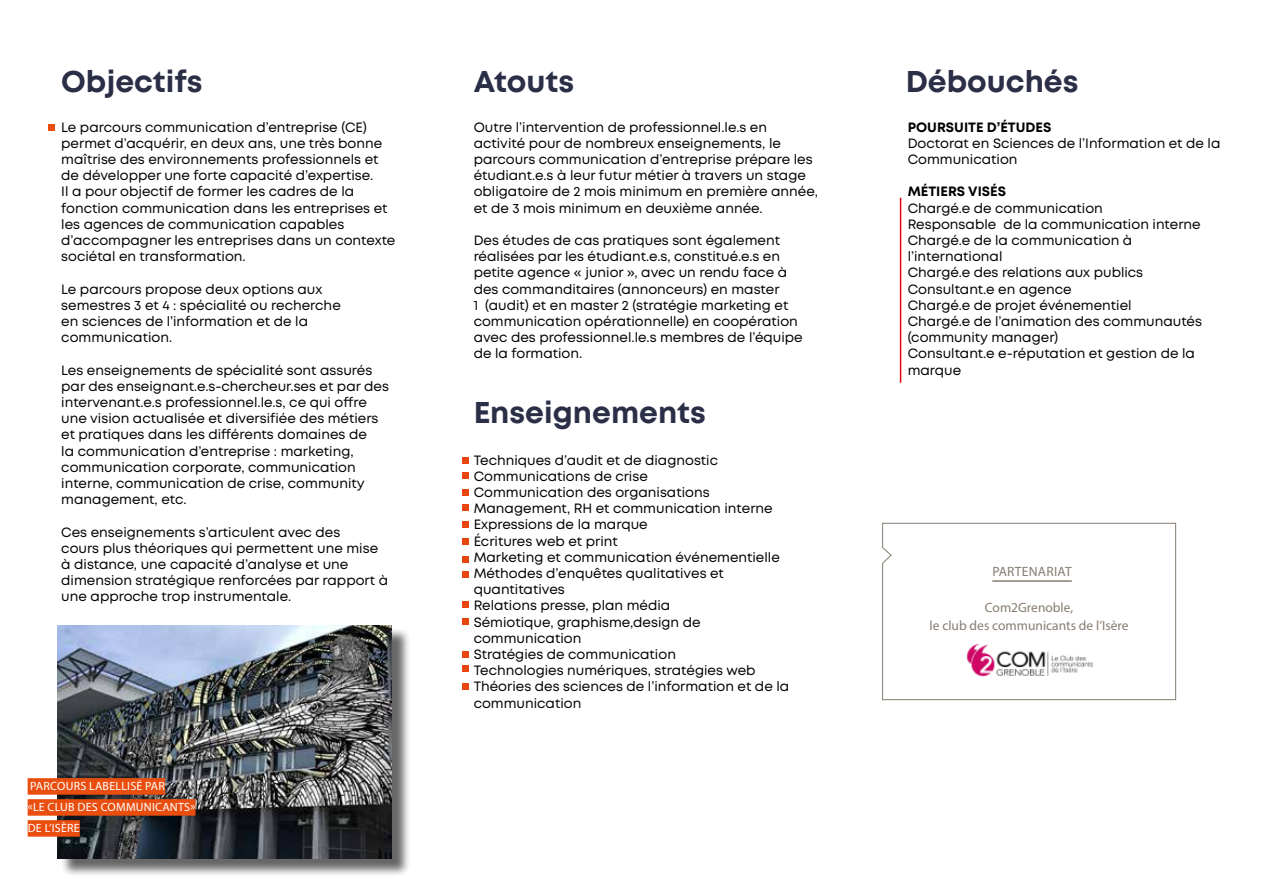
<style>
.page{position:relative;width:1263px;height:893px;background:#fff}
.page>*{position:absolute;margin:0;border:0;box-sizing:border-box;transform-origin:0 0}
.t1{font:700 30px "Mont";color:#2a2e46}
.t2{font:13.5px/16.2px "Mont";color:#000}
.t3{font:13.5px/18px "Myriad Pro";color:#867d71;text-align:center}
.t4{font:700 13.5px "Mont";color:#000}
.t5{font:13.5px "Myriad Pro";letter-spacing:.02em;color:#867d71}
.t6{font:12px/21px "Myriad Pro";letter-spacing:.02em;color:#fff}
</style>
<div class="page">
<div style="left:60px;top:628px;width:350px;height:250px;background:#000;opacity:.6"></div>
<img style="left:58px;top:625px;width:334px;height:234px">
<div style="left:28px;top:778px;width:137px;height:17px;background:#e94e0f"></div>
<div style="left:28px;top:799px;width:167px;height:17px;background:#e94e0f"></div>
<div style="left:28px;top:820px;width:52px;height:17px;background:#e94e0f"></div>
<div style="left:48px;top:124px;width:6px;height:7px;background:#e94e0f"></div>
<svg style="left:882px;top:523px;width:294px;height:177px"></svg>
<img style="left:964px;top:644px;width:131px;height:34px">
<div style="left:462px;top:457px;width:7px;height:7px;background:#e84610"></div>
<div style="left:462px;top:472px;width:7px;height:7px;background:#e84610"></div>
<div style="left:462px;top:538px;width:7px;height:7px;background:#e84610"></div>
<div style="left:462px;top:521px;width:7px;height:7px;background:#e84610"></div>
<div style="left:462px;top:504px;width:7px;height:6px;background:#e84610"></div>
<div style="left:462px;top:489px;width:7px;height:7px;background:#e84610"></div>
<div style="left:462px;top:651px;width:7px;height:7px;background:#e84610"></div>
<div style="left:462px;top:618px;width:7px;height:7px;background:#e84610"></div>
<div style="left:462px;top:601px;width:7px;height:7px;background:#e84610"></div>
<div style="left:462px;top:571px;width:7px;height:6px;background:#e84610"></div>
<div style="left:462px;top:556px;width:7px;height:7px;background:#e84610"></div>
<div style="left:462px;top:665px;width:7px;height:7px;background:#e84610"></div>
<hr style="left:900px;top:198px;width:1px;height:185px;background:#e30613">
<div style="left:462px;top:683px;width:7px;height:7px;background:#e84610"></div>
<h1 class="t1" style="left:61px;top:62px;width:143px">Objectifs</h1>
<p class="t2" style="left:61px;top:119px;width:336px">Le parcours communication d’entreprise (CE) permet d’acquérir, en deux ans, une très bonne maîtrise des environnements professionnels et de développer une forte capacité d’expertise.<br>Il a pour objectif de former les cadres de la fonction communication dans les entreprises et les agences de communication capables d’accompagner les entreprises dans un contexte sociétal en transformation.</p>
<p class="t2" style="left:61px;top:281px;width:281px">Le parcours propose deux options aux semestres 3 et 4 : spécialité ou recherche en sciences de l’information et de la communication.</p>
<p class="t2" style="left:61px;top:362px;width:329px">Les enseignements de spécialité sont assurés par des enseignant.e.s-chercheur.ses et par des intervenant.e.s professionnel.le.s, ce qui offre une vision actualisée et diversifiée des métiers et pratiques dans les différents domaines de<br>la communication d’entreprise : marketing, communication corporate, communication interne, communication de crise, community management, etc.</p>
<p class="t2" style="left:61px;top:524px;width:328px">Ces enseignements s’articulent avec des<br>cours plus théoriques qui permettent une mise à distance, une capacité d’analyse et une dimension stratégique renforcées par rapport à une approche trop instrumentale.</p>
<p class="t6" style="left:28px;top:776px;width:169px">PARCOURS LABELLISÉ PAR<br>«LE CLUB DES COMMUNICANTS»<br>DE L’ISÈRE</p>
<h1 class="t1" style="left:474px;top:62px;width:102px">Atouts</h1>
<h1 class="t1" style="left:906px;top:62px;width:174px">Débouchés</h1>
<p class="t2" style="left:474px;top:119px;width:346px">Outre l’intervention de professionnel.le.s en activité pour de nombreux enseignements, le parcours communication d’entreprise prépare les étudiant.e.s à leur futur métier à travers un stage obligatoire de 2 mois minimum en première année, et de 3 mois minimum en deuxième année.</p>
<p class="t2" style="left:474px;top:232px;width:331px">Des études de cas pratiques sont également réalisées par les étudiant.e.s, constitué.e.s en petite agence « junior », avec un rendu face à des commanditaires (annonceurs) en master<br>1 (audit) et en master 2 (stratégie marketing et communication opérationnelle) en coopération avec des professionnel.le.s membres de l’équipe de la formation.</p>
<h1 class="t1" style="left:474px;top:393px;width:234px">Enseignements</h1>
<p class="t2" style="left:474px;top:452px;width:317px">Techniques d’audit et de diagnostic<br>Communications de crise<br>Communication des organisations<br>Management, RH et communication interne<br>Expressions de la marque<br>Écritures web et print<br>Marketing et communication événementielle<br>Méthodes d’enquêtes qualitatives et quantitatives<br>Relations presse, plan média<br>Sémiotique, graphisme,design de communication<br>Stratégies de communication<br>Technologies numériques, stratégies web<br>Théories des sciences de l’information et de la communication</p>
<p class="t4" style="left:908px;top:118px;width:145px">POURSUITE D’ÉTUDES</p>
<p class="t2" style="left:908px;top:135px;width:314px">Doctorat en Sciences de l’Information et de la<br>Communication</p>
<p class="t4" style="left:908px;top:183px;width:100px">MÉTIERS VISÉS</p>
<p class="t2" style="left:908px;top:200px;width:296px">Chargé.e de communication<br>Responsable de la communication interne<br>Chargé.e de la communication à l’international<br>Chargé.e des relations aux publics<br>Consultant.e en agence<br>Chargé.e de projet événementiel<br>Chargé.e de l’animation des communautés (community manager)<br>Consultant.e e-réputation et gestion de la marque</p>
<p class="t5" style="left:992px;top:563px;width:81px">PARTENARIAT</p>
<p class="t3" style="left:929px;top:598px;width:200px">Com2Grenoble,<br>le club des communicants de l’Isère</p>
</div>
